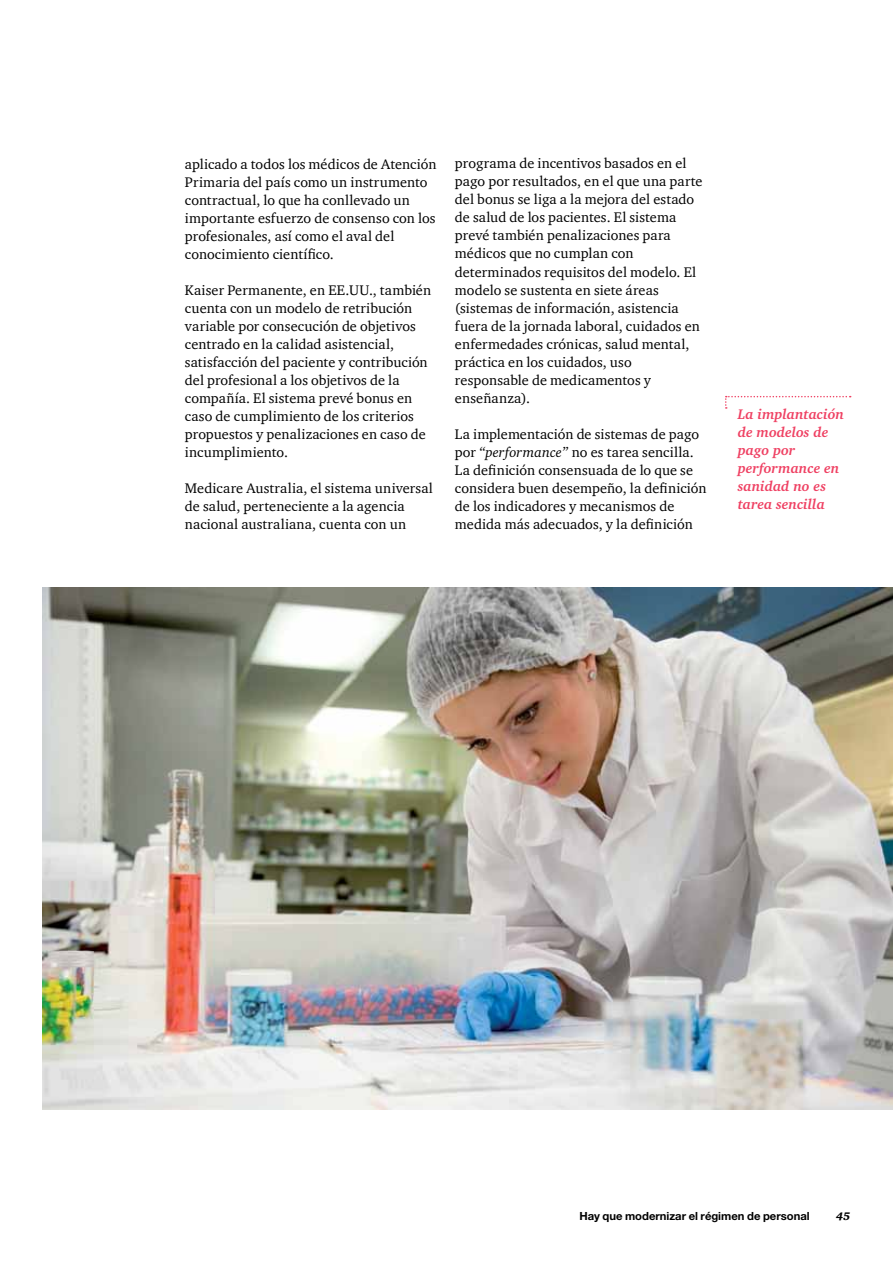
<style>
.page{position:relative;width:893px;height:1263px;background:#fff}
.page>*{position:absolute;margin:0;border:0;box-sizing:border-box;transform-origin:0 0}
.t1{font:14.25px/18px "ITC Charter Com";letter-spacing:.005em;color:#000}
.t2{font:italic 700 14.25px/18px "Charter IT Cby BT";color:#ef4062}
.t3{font:700 11.25px "Helvetica Neue LT Std";color:#000}
.t4{font:italic 900 11.25px "ITC Charter Com";color:#000}
.s1{font-family:"Charter IT Cby BT";font-style:italic}
</style>
<div class="page">
<svg style="left:725px;top:396px;width:126px;height:13px"></svg>
<img style="left:43px;top:587px;width:850px;height:522px">
<p class="t1" style="left:185px;top:154px;width:253px">aplicado a todos los médicos de Atención Primaria del país como un instrumento contractual, lo que ha conllevado un importante esfuerzo de consenso con los profesionales, así como el aval del conocimiento científico.</p>
<p class="t1" style="left:185px;top:280px;width:248px">Kaiser Permanente, en EE.UU., también cuenta con un modelo de retribución variable por consecución de objetivos centrado en la calidad asistencial, satisfacción del paciente y contribución del profesional a los objetivos de la compañía. El sistema prevé bonus en caso de cumplimiento de los criterios propuestos y penalizaciones en caso de incumplimiento.</p>
<p class="t1" style="left:185px;top:478px;width:249px">Medicare Australia, el sistema universal de salud, perteneciente a la agencia nacional australiana, cuenta con un</p>
<p class="t1" style="left:455px;top:154px;width:249px">programa de incentivos basados en el pago por resultados, en el que una parte del bonus se liga a la mejora del estado de salud de los pacientes. El sistema prevé también penalizaciones para médicos que no cumplan con determinados requisitos del modelo. El modelo se sustenta en siete áreas (sistemas de información, asistencia fuera de la jornada laboral, cuidados en enfermedades crónicas, salud mental, práctica en los cuidados, uso responsable de medicamentos y enseñanza).</p>
<p class="t1" style="left:455px;top:424px;width:253px">La implementación de sistemas de pago por <span class="s1">“performance”</span> no es tarea sencilla.<br>La definición consensuada de lo que se considera buen desempeño, la definición de los indicadores y mecanismos de medida más adecuados, y la definición</p>
<p class="t2" style="left:738px;top:405px;width:108px">La implantación de modelos de pago por performance en sanidad no es tarea sencilla</p>
<p class="t3" style="left:579px;top:1209px;width:232px">Hay que modernizar el régimen de personal</p>
<p class="t4" style="left:836px;top:1210px;width:16px">45</p>
</div>
